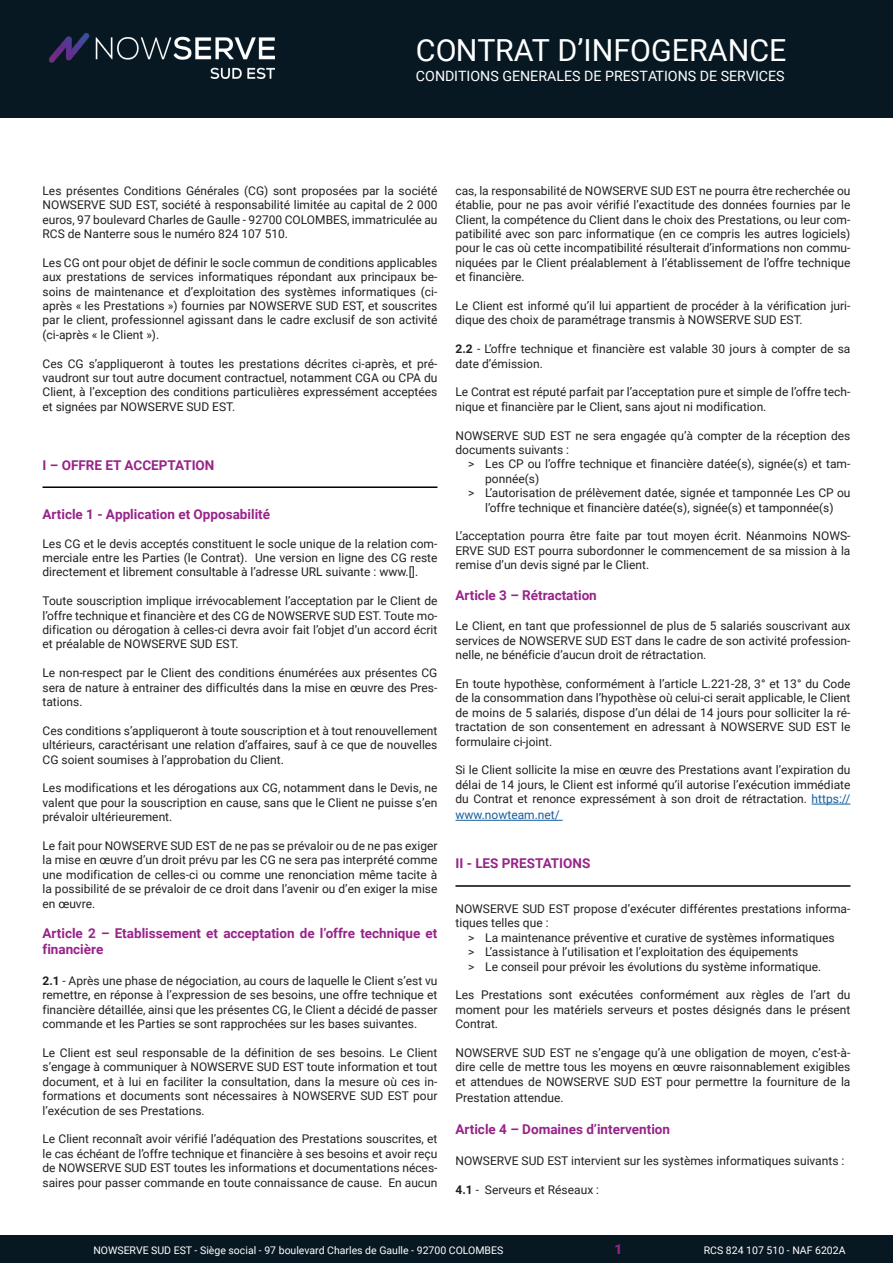
<style>
.page{position:relative;width:893px;height:1263px;background:#fff}
.page>*{position:absolute;margin:0;border:0;box-sizing:border-box;transform-origin:0 0}
.t1{font:30.45px "Roboto";color:#fff}
.t2{font:14.25px "Roboto";color:#fff}
.t3{font:700 13.5px/16.2px "Roboto";color:#982489}
.t4{font:900 13.5px "Roboto";color:#97248a}
.t5{font:12px/14.4px "Roboto";color:#231f20;text-align:justify}
.t6{font:12px "Roboto";color:#175d9e}
.t7{font:10.5px "Roboto";color:#fff}
.s1{font-weight:700}
.s2{color:#175d9e}
</style>
<div class="page">
<div style="left:0;top:1235px;width:893px;height:28px;background:#071823"></div>
<div style="left:0;top:0;width:893px;height:118px;background:#071823"></div>
<img style="left:50px;top:34px;width:224px;height:44px">
<hr style="left:812px;top:804px;width:38px;height:1px;background:#175d9e">
<hr style="left:455px;top:820px;width:108px;height:1px;background:#175d9e">
<hr style="left:43px;top:486px;width:394px;height:2px;background:#000001">
<hr style="left:455px;top:885px;width:395px;height:2px;background:#000001">
<h1 class="t1" style="left:416px;top:29px;width:372px">CONTRAT D’INFOGERANCE</h1>
<p class="t2" style="left:416px;top:66px;width:370px">CONDITIONS GENERALES DE PRESTATIONS DE SERVICES</p>
<p class="t5" style="left:43px;top:183px;width:396px">Les présentes Conditions Générales (CG) sont proposées par la société NOWSERVE SUD EST, société à responsabilité limitée au capital de 2 000 euros, 97 boulevard Charles de Gaulle - 92700 COLOMBES, immatriculée au RCS de Nanterre sous le numéro 824 107 510.</p>
<p class="t5" style="left:43px;top:255px;width:396px">Les CG ont pour objet de définir le socle commun de conditions applicables aux prestations de services informatiques répondant aux principaux be&shy;soins de maintenance et d’exploitation des systèmes informatiques (ci&shy;après « les Prestations ») fournies par NOWSERVE SUD EST, et souscrites par le client, professionnel agissant dans le cadre exclusif de son activité (ci-après « le Client »).</p>
<p class="t5" style="left:43px;top:356px;width:396px">Ces CG s’appliqueront à toutes les prestations décrites ci-après, et pré&shy;vaudront sur tout autre document contractuel, notamment CGA ou CPA du Client, à l’exception des conditions particulières expressément acceptées et signées par NOWSERVE SUD EST.</p>
<p class="t3" style="left:43px;top:457px;width:173px">I – OFFRE ET ACCEPTATION</p>
<p class="t3" style="left:43px;top:505px;width:229px">Article 1 - Application et Opposabilité</p>
<p class="t5" style="left:43px;top:536px;width:396px">Les CG et le devis acceptés constituent le socle unique de la relation com&shy;merciale entre les Parties (le Contrat). Une version en ligne des CG reste directement et librement consultable à l’adresse URL suivante : www.[].</p>
<p class="t5" style="left:43px;top:593px;width:396px">Toute souscription implique irrévocablement l’acceptation par le Client de l’offre technique et financière et des CG de NOWSERVE SUD EST. Toute mo&shy;dification ou dérogation à celles-ci devra avoir fait l’objet d’un accord écrit et préalable de NOWSERVE SUD EST.</p>
<p class="t5" style="left:43px;top:665px;width:396px">Le non-respect par le Client des conditions énumérées aux présentes CG sera de nature à entrainer des difficultés dans la mise en œuvre des Pres&shy;tations.</p>
<p class="t5" style="left:43px;top:723px;width:396px">Ces conditions s’appliqueront à toute souscription et à tout renouvellement ultérieurs, caractérisant une relation d’affaires, sauf à ce que de nouvelles CG soient soumises à l’approbation du Client.</p>
<p class="t5" style="left:43px;top:780px;width:396px">Les modifications et les dérogations aux CG, notamment dans le Devis, ne valent que pour la souscription en cause, sans que le Client ne puisse s’en prévaloir ultérieurement.</p>
<p class="t5" style="left:43px;top:838px;width:396px">Le fait pour NOWSERVE SUD EST de ne pas se prévaloir ou de ne pas exiger la mise en œuvre d’un droit prévu par les CG ne sera pas interprété comme une modification de celles-ci ou comme une renonciation même tacite à la possibilité de se prévaloir de ce droit dans l’avenir ou d’en exiger la mise en œuvre.</p>
<p class="t3" style="left:43px;top:925px;width:396px">Article 2 – Etablissement et acceptation de l’offre technique et financière</p>
<p class="t5" style="left:43px;top:973px;width:396px"><span class="s1">2.1</span> - Après une phase de négociation, au cours de laquelle le Client s’est vu remettre, en réponse à l’expression de ses besoins, une offre technique et financière détaillée, ainsi que les présentes CG, le Client a décidé de passer commande et les Parties se sont rapprochées sur les bases suivantes.</p>
<p class="t5" style="left:43px;top:1045px;width:396px">Le Client est seul responsable de la définition de ses besoins. Le Client s’engage à communiquer à NOWSERVE SUD EST toute information et tout document, et à lui en faciliter la consultation, dans la mesure où ces in&shy;formations et documents sont nécessaires à NOWSERVE SUD EST pour l’exécution de ses Prestations.</p>
<p class="t5" style="left:43px;top:1131px;width:396px">Le Client reconnaît avoir vérifié l’adéquation des Prestations souscrites, et le cas échéant de l’offre technique et financière à ses besoins et avoir reçu de NOWSERVE SUD EST toutes les informations et documentations néces&shy;saires pour passer commande en toute connaissance de cause. En aucun</p>
<p class="t5" style="left:455px;top:183px;width:396px">cas, la responsabilité de NOWSERVE SUD EST ne pourra être recherchée ou établie, pour ne pas avoir vérifié l’exactitude des données fournies par le Client, la compétence du Client dans le choix des Prestations, ou leur com&shy;patibilité avec son parc informatique (en ce compris les autres logiciels) pour le cas où cette incompatibilité résulterait d’informations non commu&shy;niquées par le Client préalablement à l’établissement de l’offre technique et financière.</p>
<p class="t5" style="left:455px;top:298px;width:396px">Le Client est informé qu’il lui appartient de procéder à la vérification juri&shy;dique des choix de paramétrage transmis à NOWSERVE SUD EST.</p>
<p class="t5" style="left:455px;top:341px;width:396px"><span class="s1">2.2</span> - L’offre technique et financière est valable 30 jours à compter de sa date d’émission.</p>
<p class="t5" style="left:455px;top:384px;width:396px">Le Contrat est réputé parfait par l’acceptation pure et simple de l’offre tech&shy;nique et financière par le Client, sans ajout ni modification.</p>
<p class="t5" style="left:455px;top:428px;width:396px">NOWSERVE SUD EST ne sera engagée qu’à compter de la réception des documents suivants :</p>
<p class="t5" style="left:468px;top:456px;width:384px">&gt; Les CP ou l’offre technique et financière datée(s), signée(s) et tam-</p>
<p class="t5" style="left:485px;top:471px;width:56px">ponnée(s)</p>
<p class="t5" style="left:468px;top:485px;width:384px">&gt; L’autorisation de prélèvement datée, signée et tamponnée Les CP ou</p>
<p class="t5" style="left:485px;top:500px;width:350px">l’offre technique et financière datée(s), signée(s) et tamponnée(s)</p>
<p class="t5" style="left:455px;top:528px;width:396px">L’acceptation pourra être faite par tout moyen écrit. Néanmoins NOWS-ERVE SUD EST pourra subordonner le commencement de sa mission à la remise d’un devis signé par le Client.</p>
<p class="t3" style="left:455px;top:586px;width:143px">Article 3 – Rétractation</p>
<p class="t5" style="left:455px;top:618px;width:396px">Le Client, en tant que professionnel de plus de 5 salariés souscrivant aux services de NOWSERVE SUD EST dans le cadre de son activité profession&shy;nelle, ne bénéficie d’aucun droit de rétractation.</p>
<p class="t5" style="left:455px;top:676px;width:396px">En toute hypothèse, conformément à l’article L.221-28, 3° et 13° du Code de la consommation dans l’hypothèse où celui-ci serait applicable, le Client de moins de 5 salariés, dispose d’un délai de 14 jours pour solliciter la ré&shy;tractation de son consentement en adressant à NOWSERVE SUD EST le formulaire ci-joint.</p>
<p class="t5" style="left:455px;top:762px;width:396px">Si le Client sollicite la mise en œuvre des Prestations avant l’expiration du délai de 14 jours, le Client est informé qu’il autorise l’exécution immédiate du Contrat et renonce expressément à son droit de rétractation. <span class="s2">https://</span></p>
<p class="t6" style="left:455px;top:807px;width:106px">www.nowteam.net/</p>
<p class="t3" style="left:455px;top:855px;width:136px">II - LES PRESTATIONS</p>
<p class="t5" style="left:455px;top:901px;width:396px">NOWSERVE SUD EST propose d’exécuter différentes prestations informa&shy;tiques telles que :</p>
<p class="t5" style="left:468px;top:930px;width:368px;text-align:left">&gt; La maintenance préventive et curative de systèmes informatiques &gt; L’assistance à l’utilisation et l’exploitation des équipements<br>&gt; Le conseil pour prévoir les évolutions du système informatique.</p>
<p class="t5" style="left:455px;top:987px;width:396px">Les Prestations sont exécutées conformément aux règles de l’art du moment pour les matériels serveurs et postes désignés dans le présent Contrat.</p>
<p class="t5" style="left:455px;top:1045px;width:396px">NOWSERVE SUD EST ne s’engage qu’à une obligation de moyen, c’est-à&shy;dire celle de mettre tous les moyens en œuvre raisonnablement exigibles et attendues de NOWSERVE SUD EST pour permettre la fourniture de la</p>
<p class="t5" style="left:455px;top:1090px;width:110px">Prestation attendue.</p>
<p class="t3" style="left:455px;top:1121px;width:216px">Article 4 – Domaines d’intervention</p>
<p class="t5" style="left:455px;top:1153px;width:390px">NOWSERVE SUD EST intervient sur les systèmes informatiques suivants :</p>
<p class="t5" style="left:455px;top:1182px;width:145px"><span class="s1">4.1</span> - Serveurs et Réseaux :</p>
<p class="t4" style="left:615px;top:1240px;width:9px">1</p>
<p class="t7" style="left:93px;top:1243px;width:411px">NOWSERVE SUD EST - Siège social - 97 boulevard Charles de Gaulle - 92700 COLOMBES</p>
<p class="t7" style="left:704px;top:1243px;width:143px">RCS 824 107 510 - NAF 6202A</p>
</div>
